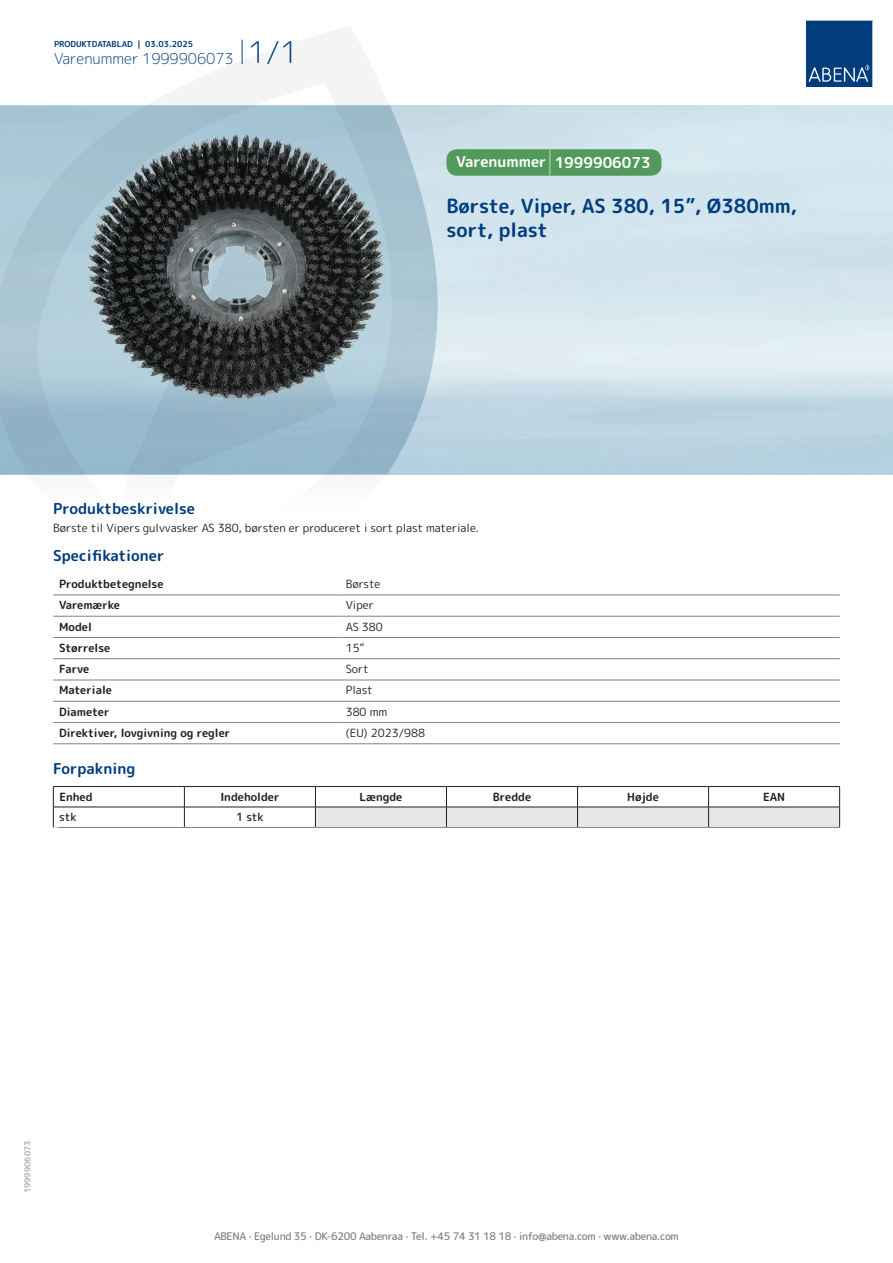
<style>
.page{position:relative;width:893px;height:1263px;background:#fff}
.page>*{position:absolute;margin:0;border:0;box-sizing:border-box;transform-origin:0 0}
.t1{font:700 19.5px/24px "Rounded Mplus 1 c";color:#013d7d}
.t2{font:700 15px "Rounded Mplus 1 c";color:#013d7d}
.t3{font:300 15px "Rounded Mplus 1 c";color:#013d7d}
.t4{font:700 15px "Rounded Mplus 1 c";color:#fff}
.t5{font:700 11.25px "Rounded Mplus 1 c";color:#231f20}
.t6{font:11.25px "Rounded Mplus 1 c";color:#231f20}
.t7{font:500 11.25px "Rounded Mplus 1 c";letter-spacing:-.01em;color:#231f20}
.t8{font:500 10.5px "Rounded Mplus 1 c";letter-spacing:-.03em;color:#808285}
.t9{font:700 10.5px "Rounded Mplus 1 c";color:#fff}
.t10{font:700 8.25px "Rounded Mplus 1 c";color:#013d7d}
.t11{font:700 8.25px "Rounded Mplus 1 c";color:#b2b3b7}
.s1{font-size:30px}
.s2{font-size:25.5px}
</style>
<div class="page">
<svg style="left:0;top:26px;width:439px;height:569px"></svg>
<svg style="left:0;top:106px;width:438px;height:368px;background:#a3c1d1"></svg>
<svg style="left:242px;top:40px;width:1px;height:24px"></svg>
<svg style="left:806px;top:20px;width:67px;height:67px;background:#144b86"></svg>
<img style="left:86px;top:127px;width:306px;height:275px">
<hr style="left:53px;top:595px;width:287px;height:1px;background:#808285">
<hr style="left:340px;top:595px;width:500px;height:1px;background:#808285">
<hr style="left:53px;top:616px;width:287px;height:1px;background:#808285">
<hr style="left:340px;top:616px;width:500px;height:1px;background:#808285">
<hr style="left:53px;top:637px;width:287px;height:1px;background:#808285">
<hr style="left:340px;top:637px;width:500px;height:1px;background:#808285">
<hr style="left:53px;top:658px;width:287px;height:1px;background:#808285">
<hr style="left:340px;top:658px;width:500px;height:1px;background:#808285">
<hr style="left:53px;top:680px;width:287px;height:1px;background:#808285">
<hr style="left:340px;top:680px;width:500px;height:1px;background:#808285">
<hr style="left:53px;top:701px;width:287px;height:1px;background:#808285">
<hr style="left:340px;top:701px;width:500px;height:1px;background:#808285">
<hr style="left:53px;top:722px;width:287px;height:1px;background:#808285">
<hr style="left:340px;top:722px;width:500px;height:1px;background:#808285">
<hr style="left:53px;top:743px;width:287px;height:1px;background:#808285">
<hr style="left:340px;top:743px;width:500px;height:1px;background:#808285">
<hr style="left:53px;top:786px;width:131px;height:1px;background:#231f20">
<hr style="left:184px;top:786px;width:131px;height:1px;background:#231f20">
<hr style="left:315px;top:786px;width:131px;height:1px;background:#231f20">
<hr style="left:446px;top:786px;width:131px;height:1px;background:#231f20">
<hr style="left:577px;top:786px;width:132px;height:1px;background:#231f20">
<hr style="left:709px;top:786px;width:131px;height:1px;background:#231f20">
<hr style="left:53px;top:807px;width:131px;height:1px;background:#231f20">
<svg style="left:53px;top:787px;width:1px;height:40px"></svg>
<hr style="left:184px;top:807px;width:131px;height:1px;background:#231f20">
<svg style="left:184px;top:787px;width:1px;height:40px"></svg>
<svg style="left:315px;top:787px;width:525px;height:40px"></svg>
<hr style="left:53px;top:827px;width:131px;height:1px;background:#808285">
<hr style="left:184px;top:827px;width:131px;height:1px;background:#808285">
<hr style="left:315px;top:827px;width:131px;height:1px;background:#808285">
<hr style="left:446px;top:827px;width:131px;height:1px;background:#808285">
<hr style="left:577px;top:827px;width:132px;height:1px;background:#808285">
<hr style="left:709px;top:827px;width:131px;height:1px;background:#808285">
<div style="left:446px;top:149px;width:215px;height:27px;background:#52995c;border-radius:10px"></div>
<p class="t10" style="left:54px;top:38px;width:141px">PRODUKTDATABLAD | 03.03.2025</p>
<h2 class="t3" style="left:54px;top:48px;width:246px">Varenummer 1999906073 <span class="s1">1/1</span></h2>
<h2 class="t4" style="left:456px;top:152px;width:196px">Varenummer <span class="s2">|</span> 1999906073</h2>
<h1 class="t1" style="left:446px;top:194px;width:352px">Børste, Viper, AS 380, 15”, Ø380mm, sort, plast</h1>
<h2 class="t2" style="left:53px;top:498px;width:143px">Produktbeskrivelse</h2>
<p class="t6" style="left:53px;top:520px;width:427px">Børste til Vipers gulvvasker AS 380, børsten er produceret i sort plast materiale.</p>
<h2 class="t2" style="left:53px;top:545px;width:113px">Specifikationer</h2>
<p class="t5" style="left:59px;top:576px;width:106px">Produktbetegnelse</p>
<p class="t6" style="left:346px;top:576px;width:36px">Børste</p>
<p class="t5" style="left:59px;top:597px;width:62px">Varemærke</p>
<p class="t6" style="left:346px;top:597px;width:30px">Viper</p>
<p class="t5" style="left:59px;top:618px;width:34px">Model</p>
<p class="t6" style="left:346px;top:618px;width:39px">AS 380</p>
<p class="t5" style="left:59px;top:640px;width:53px">Størrelse</p>
<p class="t6" style="left:346px;top:640px;width:20px">15”</p>
<p class="t5" style="left:59px;top:661px;width:32px">Farve</p>
<p class="t6" style="left:346px;top:661px;width:25px">Sort</p>
<p class="t5" style="left:59px;top:682px;width:54px">Materiale</p>
<p class="t6" style="left:346px;top:682px;width:29px">Plast</p>
<p class="t5" style="left:59px;top:704px;width:52px">Diameter</p>
<p class="t6" style="left:346px;top:704px;width:43px">380 mm</p>
<p class="t5" style="left:59px;top:725px;width:173px">Direktiver, lovgivning og regler</p>
<p class="t6" style="left:346px;top:725px;width:81px">(EU) 2023/988</p>
<h2 class="t2" style="left:53px;top:758px;width:84px">Forpakning</h2>
<p class="t5" style="left:59px;top:789px;width:35px">Enhed</p>
<p class="t5" style="left:220px;top:789px;width:61px">Indeholder</p>
<p class="t5" style="left:359px;top:789px;width:44px">Længde</p>
<p class="t5" style="left:493px;top:789px;width:40px">Bredde</p>
<p class="t5" style="left:627px;top:789px;width:33px">Højde</p>
<p class="t5" style="left:763px;top:789px;width:24px">EAN</p>
<p class="t7" style="left:59px;top:809px;width:19px">stk</p>
<p class="t7" style="left:236px;top:809px;width:29px">1 stk</p>
<p class="t9" style="left:53px;top:823px;width:7px">*</p>
<p class="t11" style="left:22px;top:1193px;width:54px;rotate:-90deg">1999906073</p>
<p class="t8" style="left:214px;top:1229px;width:466px">ABENA · Egelund 35 · DK-6200 Aabenraa · Tel. +45 74 31 18 18 · info@abena.com · www.abena.com</p>
</div>
